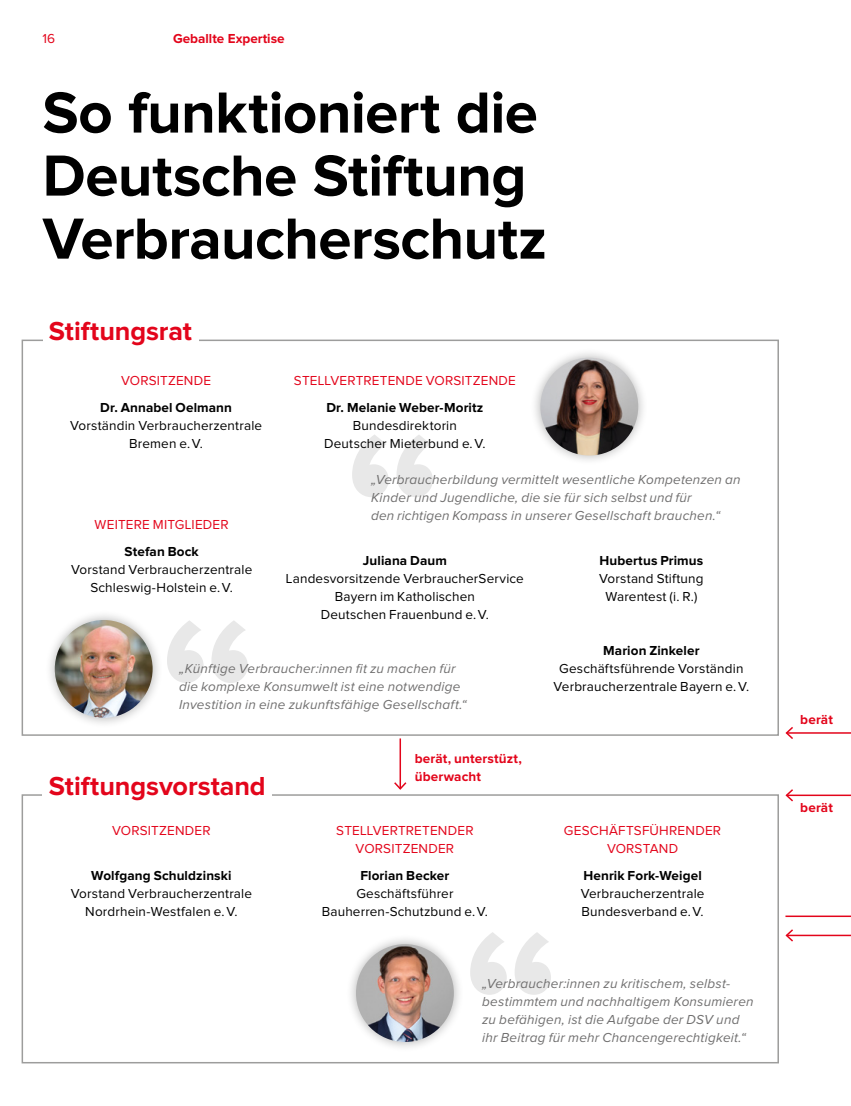
<style>
.page{position:relative;width:851px;height:1106px;background:#fff}
.page>*{position:absolute;margin:0;border:0;box-sizing:border-box;transform-origin:0 0}
.t1{font:700 60px/63px "Proxima Nova";letter-spacing:-.01em;color:#000}
.t2{font:700 27px "Proxima Nova";letter-spacing:-.005em;color:#e3051b}
.t3{font:italic 13.5px/18px "Proxima Nova";letter-spacing:.015em;color:#706f6f}
.t4{font:13.5px/18px "Proxima Nova";letter-spacing:.01em;color:#000;text-align:center}
.t5{font:700 13.5px "Proxima Nova";letter-spacing:.01em;color:#000}
.t6{font:13.5px/18px "Proxima Nova";letter-spacing:.015em;color:#e3051b;text-align:center}
.t7{font:700 13.5px/18px "Proxima Nova";letter-spacing:.005em;color:#e3051b}
</style>
<div class="page">
<svg style="left:352px;top:435px;width:81px;height:62px"></svg>
<div style="left:22px;top:794px;width:756px;height:269px;border:2px solid #9d9d9c"></div>
<div style="left:529px;top:347px;width:120px;height:118px;background:#000;opacity:.3"></div>
<img style="left:540px;top:358px;width:98px;height:97px;border-radius:49px">
<div style="left:345px;top:933px;width:119px;height:119px;background:#000;opacity:.3"></div>
<img style="left:356px;top:944px;width:98px;height:98px;border-radius:49px">
<svg style="left:167px;top:620px;width:81px;height:63px"></svg>
<svg style="left:470px;top:932px;width:81px;height:62px"></svg>
<div style="left:22px;top:339px;width:756px;height:397px;border:2px solid #9d9d9c"></div>
<div style="left:43px;top:313px;width:155px;height:34px;background:#fff"></div>
<div style="left:43px;top:767px;width:229px;height:34px;background:#fff"></div>
<hr style="left:786px;top:934px;width:64px;height:2px;background:#e3051b">
<svg style="left:785px;top:929px;width:9px;height:13px"></svg>
<svg style="left:785px;top:727px;width:65px;height:75px"></svg>
<hr style="left:785px;top:915px;width:65px;height:2px;background:#e3051b">
<hr style="left:399px;top:738px;width:2px;height:50px;background:#e3051b">
<svg style="left:394px;top:780px;width:13px;height:10px"></svg>
<div style="left:44px;top:609px;width:119px;height:119px;background:#000;opacity:.3"></div>
<img style="left:55px;top:620px;width:98px;height:98px;border-radius:49px">
<p class="t6" style="left:43px;top:30px;width:14px">16</p>
<p class="t7" style="left:173px;top:30px;width:113px">Geballte Expertise</p>
<h1 class="t1" style="left:43px;top:84px;width:505px">So funktioniert die<br>Deutsche Stiftung<br>Verbraucherschutz</h1>
<h2 class="t2" style="left:49px;top:319px;width:145px">Stiftungsrat</h2>
<p class="t6" style="left:121px;top:372px;width:92px">VORSITZENDE</p>
<p class="t5" style="left:100px;top:401px;width:133px">Dr. Annabel Oelmann</p>
<p class="t4" style="left:70px;top:417px;width:193px">Vorständin Verbraucherzentrale<br>Bremen e.V.</p>
<p class="t6" style="left:95px;top:516px;width:136px">WEITERE MITGLIEDER</p>
<p class="t5" style="left:124px;top:545px;width:76px">Stefan Bock</p>
<p class="t4" style="left:71px;top:561px;width:183px">Vorstand Verbraucherzentrale<br>Schleswig-Holstein e.V.</p>
<p class="t6" style="left:294px;top:372px;width:223px">STELLVERTRETENDE VORSITZENDE</p>
<p class="t5" style="left:326px;top:401px;width:158px">Dr. Melanie Weber-Moritz</p>
<p class="t4" style="left:324px;top:417px;width:163px">Bundesdirektorin<br>Deutscher Mieterbund e.V.</p>
<p class="t3" style="left:371px;top:469px;width:371px">„Verbraucherbildung vermittelt wesentliche Kompetenzen an<br>Kinder und Jugendliche, die sie für sich selbst und für<br>den richtigen Kompass in unserer Gesellschaft brauchen.“</p>
<p class="t5" style="left:363px;top:554px;width:85px">Juliana Daum</p>
<p class="t4" style="left:286px;top:570px;width:239px">Landesvorsitzende VerbraucherService<br>Bayern im Katholischen<br>Deutschen Frauenbund e.V.</p>
<p class="t5" style="left:599px;top:554px;width:105px">Hubertus Primus</p>
<p class="t4" style="left:599px;top:570px;width:106px">Vorstand Stiftung<br>Warentest (i. R.)</p>
<p class="t3" style="left:179px;top:658px;width:289px">„Künftige Verbraucher:innen fit zu machen für die komplexe Konsumwelt ist eine notwendige<br>Investition in eine zukunftsfähige Gesellschaft.“</p>
<h2 class="t2" style="left:49px;top:773px;width:218px">Stiftungsvorstand</h2>
<p class="t6" style="left:112px;top:822px;width:100px">VORSITZENDER</p>
<p class="t5" style="left:91px;top:869px;width:142px">Wolfgang Schuldzinski</p>
<p class="t4" style="left:71px;top:885px;width:183px">Vorstand Verbraucherzentrale<br>Nordrhein-Westfalen e.V.</p>
<p class="t7" style="left:415px;top:750px;width:108px">berät, unterstüzt, überwacht</p>
<p class="t6" style="left:336px;top:822px;width:139px">STELLVERTRETENDER<br>VORSITZENDER</p>
<p class="t5" style="left:360px;top:869px;width:90px">Florian Becker</p>
<p class="t4" style="left:322px;top:885px;width:168px">Geschäftsführer<br>Bauherren-Schutzbund e.V.</p>
<p class="t5" style="left:603px;top:644px;width:98px">Marion Zinkeler</p>
<p class="t4" style="left:553px;top:660px;width:197px">Geschäftsführende Vorständin<br>Verbraucherzentrale Bayern e.V.</p>
<p class="t6" style="left:564px;top:822px;width:159px">GESCHÄFTSFÜHRENDER<br>VORSTAND</p>
<p class="t5" style="left:583px;top:869px;width:120px">Henrik Fork-Weigel</p>
<p class="t4" style="left:580px;top:885px;width:125px;text-align:left">Verbraucherzentrale<br>Bundesverband e.V.</p>
<p class="t3" style="left:482px;top:973px;width:273px">„Verbraucher:innen zu kritischem, selbst&shy;bestimmtem und nachhaltigem Konsumieren zu befähigen, ist die Aufgabe der DSV und ihr Beitrag für mehr Chancengerechtigkeit.“</p>
<p class="t7" style="left:800px;top:711px;width:34px">berät</p>
<p class="t7" style="left:800px;top:798px;width:34px">berät</p>
</div>
